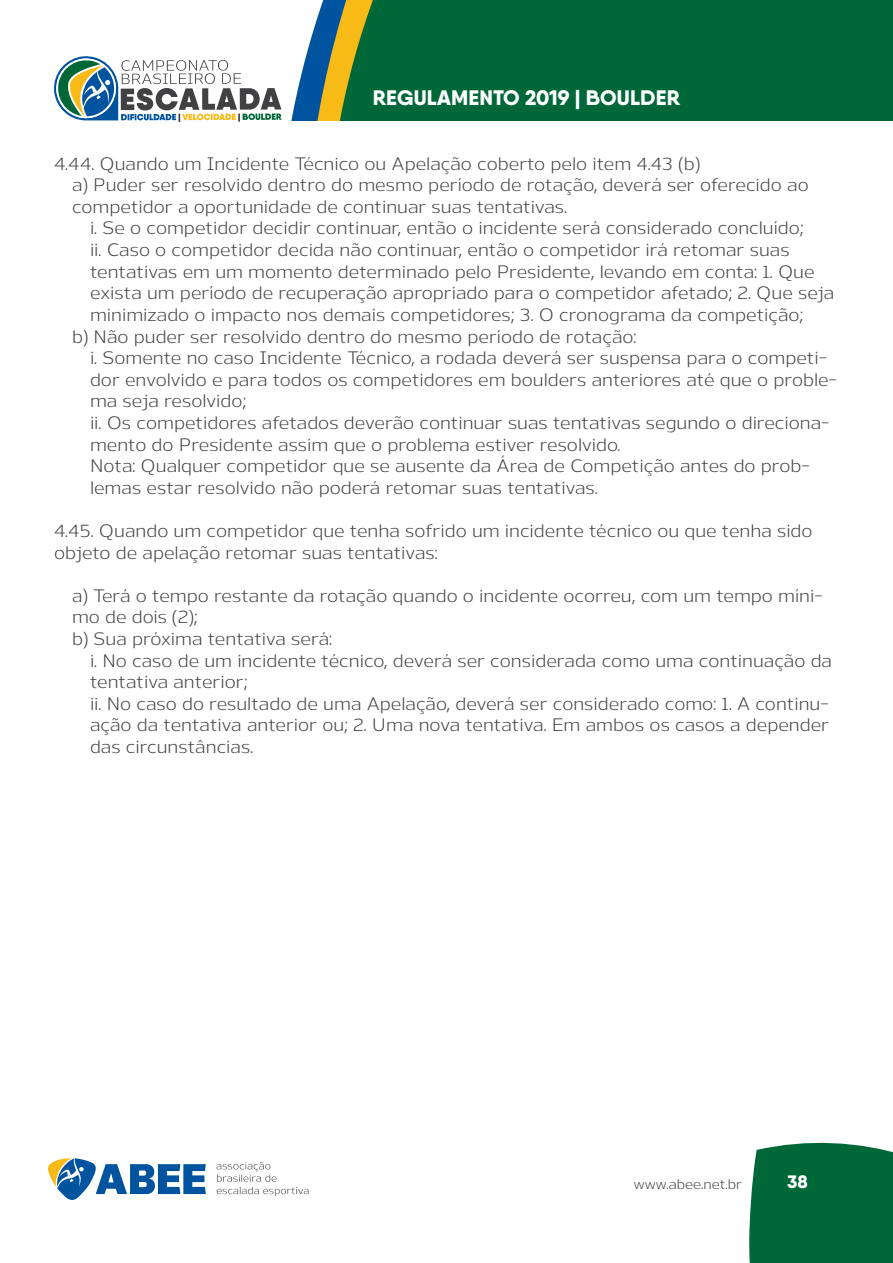
<style>
.page{position:relative;width:893px;height:1263px;background:#fff}
.page>*{position:absolute;margin:0;border:0;box-sizing:border-box;transform-origin:0 0}
.t1{font:800 21px "Qanelas";letter-spacing:.01em;color:#fff}
.t2{font:18px/21.6px "Nauman";color:#414042}
.t3{font:800 18px "Qanelas";color:#fff}
.t4{font:13.8px "Nauman";color:#414042}
</style>
<div class="page">
<div style="left:749px;top:1142px;width:144px;height:121px;background:#006838"></div>
<svg style="left:48px;top:1158px;width:158px;height:42px"></svg>
<svg style="left:217px;top:1162px;width:91px;height:34px"></svg>
<svg style="left:291px;top:68px;width:12px;height:53px"></svg>
<svg style="left:303px;top:0;width:24px;height:121px;fill:#00539e"></svg>
<div style="left:327px;top:0;width:566px;height:121px;background:#006838"></div>
<svg style="left:54px;top:56px;width:228px;height:66px"></svg>
<p class="t1" style="left:373px;top:85px;width:309px">REGULAMENTO 2019 | BOULDER</p>
<p class="t2" style="left:72px;top:151px;width:738px;text-indent:-18px">4.44. Quando um Incidente Técnico ou Apelação coberto pelo item 4.43 (b)<br>a) Puder ser resolvido dentro do mesmo período de rotação, deverá ser oferecido ao competidor a oportunidade de continuar suas tentativas.</p>
<p class="t2" style="left:90px;top:216px;width:715px">i. Se o competidor decidir continuar, então o incidente será considerado concluído;</p>
<p class="t2" style="left:90px;top:237px;width:701px">ii. Caso o competidor decida não continuar, então o competidor irá retomar suas</p>
<p class="t2" style="left:90px;top:259px;width:726px">tentativas em um momento determinado pelo Presidente, levando em conta: 1. Que</p>
<p class="t2" style="left:90px;top:280px;width:746px">exista um período de recuperação apropriado para o competidor afetado; 2. Que seja</p>
<p class="t2" style="left:90px;top:302px;width:715px">minimizado o impacto nos demais competidores; 3. O cronograma da competição;</p>
<p class="t2" style="left:72px;top:324px;width:566px">b) Não puder ser resolvido dentro do mesmo período de rotação:</p>
<p class="t2" style="left:90px;top:345px;width:739px">i. Somente no caso Incidente Técnico, a rodada deverá ser suspensa para o competi-</p>
<p class="t2" style="left:90px;top:367px;width:748px">dor envolvido e para todos os competidores em boulders anteriores até que o proble-</p>
<p class="t2" style="left:90px;top:388px;width:158px">ma seja resolvido;</p>
<p class="t2" style="left:90px;top:410px;width:741px">ii. Os competidores afetados deverão continuar suas tentativas segundo o direciona-</p>
<p class="t2" style="left:90px;top:432px;width:532px">mento do Presidente assim que o problema estiver resolvido.</p>
<p class="t2" style="left:90px;top:453px;width:721px">Nota: Qualquer competidor que se ausente da Área de Competição antes do prob-</p>
<p class="t2" style="left:90px;top:475px;width:509px">lemas estar resolvido não poderá retomar suas tentativas.</p>
<p class="t2" style="left:54px;top:518px;width:760px">4.45. Quando um competidor que tenha sofrido um incidente técnico ou que tenha sido objeto de apelação retomar suas tentativas:</p>
<p class="t2" style="left:72px;top:583px;width:752px">a) Terá o tempo restante da rotação quando o incidente ocorreu, com um tempo míni&shy;mo de dois (2);<br>b) Sua próxima tentativa será:</p>
<p class="t2" style="left:90px;top:648px;width:744px">i. No caso de um incidente técnico, deverá ser considerada como uma continuação da tentativa anterior;<br>ii. No caso do resultado de uma Apelação, deverá ser considerado como: 1. A continu&shy;ação da tentativa anterior ou; 2. Uma nova tentativa. Em ambos os casos a depender das circunstâncias.</p>
<p class="t4" style="left:634px;top:1173px;width:110px">www.abee.net.br</p>
<p class="t3" style="left:787px;top:1170px;width:22px">38</p>
</div>
